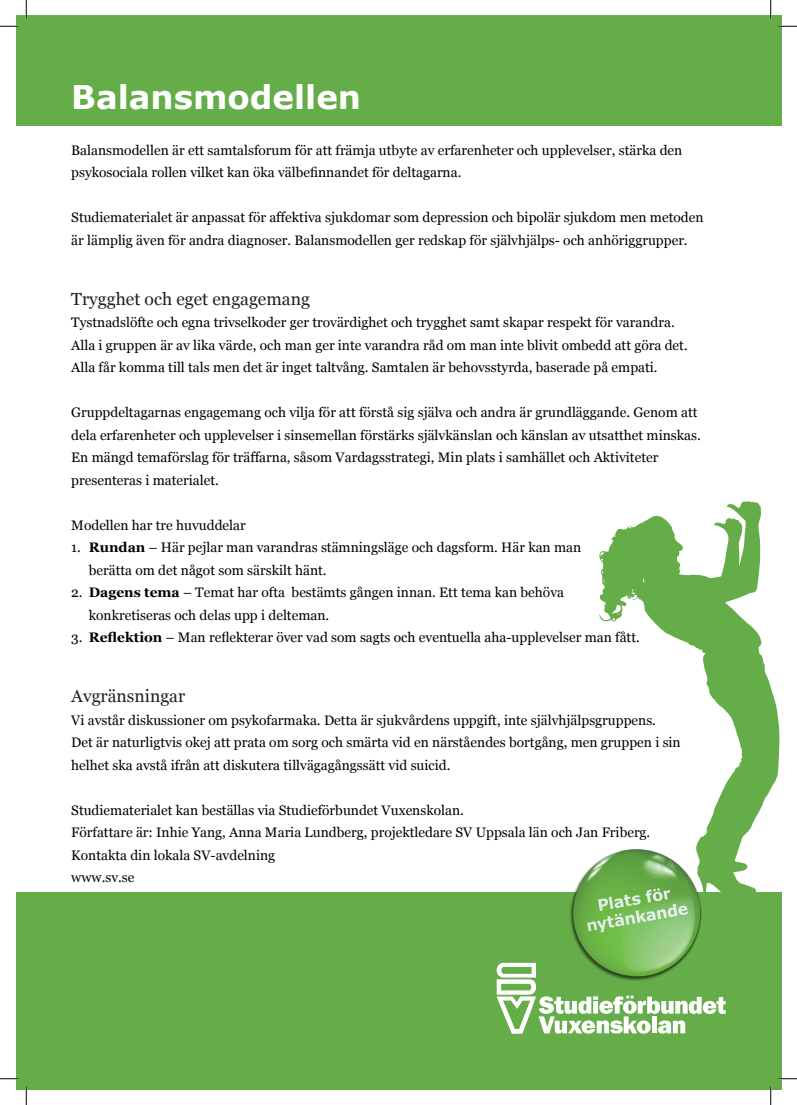
<style>
.page{position:relative;width:797px;height:1105px;background:#fff}
.page>*{position:absolute;margin:0;border:0;box-sizing:border-box;transform-origin:0 0}
.t1{font:700 32.5px "Verdana";color:#fff}
.t2{font:17.5px "Georgia";color:#231f20}
.t3{font:13.75px/22.5px "Georgia";color:#000}
.s1{font-weight:700}
</style>
<div class="page">
<div style="left:16px;top:16px;width:765px;height:110px;background:#65ad48"></div>
<div style="left:16px;top:892px;width:765px;height:197px;background:#65ad48"></div>
<svg style="left:496px;top:963px;width:229px;height:71px"></svg>
<svg style="left:599px;top:501px;width:180px;height:391px"></svg>
<img style="left:563px;top:841px;width:147px;height:146px">
<svg style="left:0;top:25px;width:19px;height:2px"></svg>
<svg style="left:778px;top:25px;width:19px;height:2px"></svg>
<svg style="left:0;top:1078px;width:19px;height:1px"></svg>
<svg style="left:778px;top:1078px;width:19px;height:1px"></svg>
<svg style="left:25px;top:0;width:2px;height:19px"></svg>
<svg style="left:25px;top:1086px;width:2px;height:19px"></svg>
<svg style="left:770px;top:0;width:1px;height:19px"></svg>
<svg style="left:770px;top:1086px;width:1px;height:19px"></svg>
<h1 class="t1" style="left:71px;top:76px;width:291px">Balansmodellen</h1>
<p class="t3" style="left:71px;top:138px;width:612px">Balansmodellen är ett samtalsforum för att främja utbyte av erfarenheter och upplevelser, stärka den psykosociala rollen vilket kan öka välbefinnandet för deltagarna.</p>
<p class="t3" style="left:71px;top:206px;width:633px">Studiematerialet är anpassat för affektiva sjukdomar som depression och bipolär sjukdom men metoden är lämplig även för andra diagnoser. Balansmodellen ger redskap för självhjälps- och anhöriggrupper.</p>
<p class="t2" style="left:71px;top:286px;width:240px">Trygghet och eget engagemang</p>
<p class="t3" style="left:71px;top:311px;width:618px">Tystnadslöfte och egna trivselkoder ger trovärdighet och trygghet samt skapar respekt för varandra.<br>Alla i gruppen är av lika värde, och man ger inte varandra råd om man inte blivit ombedd att göra det.<br>Alla får komma till tals men det är inget taltvång. Samtalen är behovsstyrda, baserade på empati.</p>
<p class="t3" style="left:71px;top:401px;width:631px">Gruppdeltagarnas engagemang och vilja för att förstå sig själva och andra är grundläggande. Genom att dela erfarenheter och upplevelser i sinsemellan förstärks självkänslan och känslan av utsatthet minskas.<br>En mängd temaförslag för träffarna, såsom Vardagsstrategi, Min plats i samhället och Aktiviteter presenteras i materialet.</p>
<p class="t3" style="left:71px;top:513px;width:176px">Modellen har tre huvuddelar</p>
<p class="t3" style="left:89px;top:536px;width:494px;text-indent:-18px">1. <span class="s1">Rundan</span> – Här pejlar man varandras stämningsläge och dagsform. Här kan man berätta om det något som särskilt hänt.</p>
<p class="t3" style="left:89px;top:581px;width:477px;text-indent:-18px">2. <span class="s1">Dagens tema</span> – Temat har ofta bestämts gången innan. Ett tema kan behöva konkretiseras och delas upp i delteman.</p>
<p class="t3" style="left:71px;top:626px;width:570px">3. <span class="s1">Reflektion</span> – Man reflekterar över vad som sagts och eventuella aha-upplevelser man fått.</p>
<p class="t2" style="left:71px;top:683px;width:115px">Avgränsningar</p>
<p class="t3" style="left:71px;top:708px;width:611px">Vi avstår diskussioner om psykofarmaka. Detta är sjukvårdens uppgift, inte självhjälpsgruppens.<br>Det är naturligtvis okej att prata om sorg och smärta vid en närståendes bortgång, men gruppen i sin helhet ska avstå ifrån att diskutera tillvägagångssätt vid suicid.</p>
<p class="t3" style="left:71px;top:798px;width:580px">Studiematerialet kan beställas via Studieförbundet Vuxenskolan.<br>Författare är: Inhie Yang, Anna Maria Lundberg, projektledare SV Uppsala län och Jan Friberg.<br>Kontakta din lokala SV-avdelning<br>www.sv.se</p>
</div>
